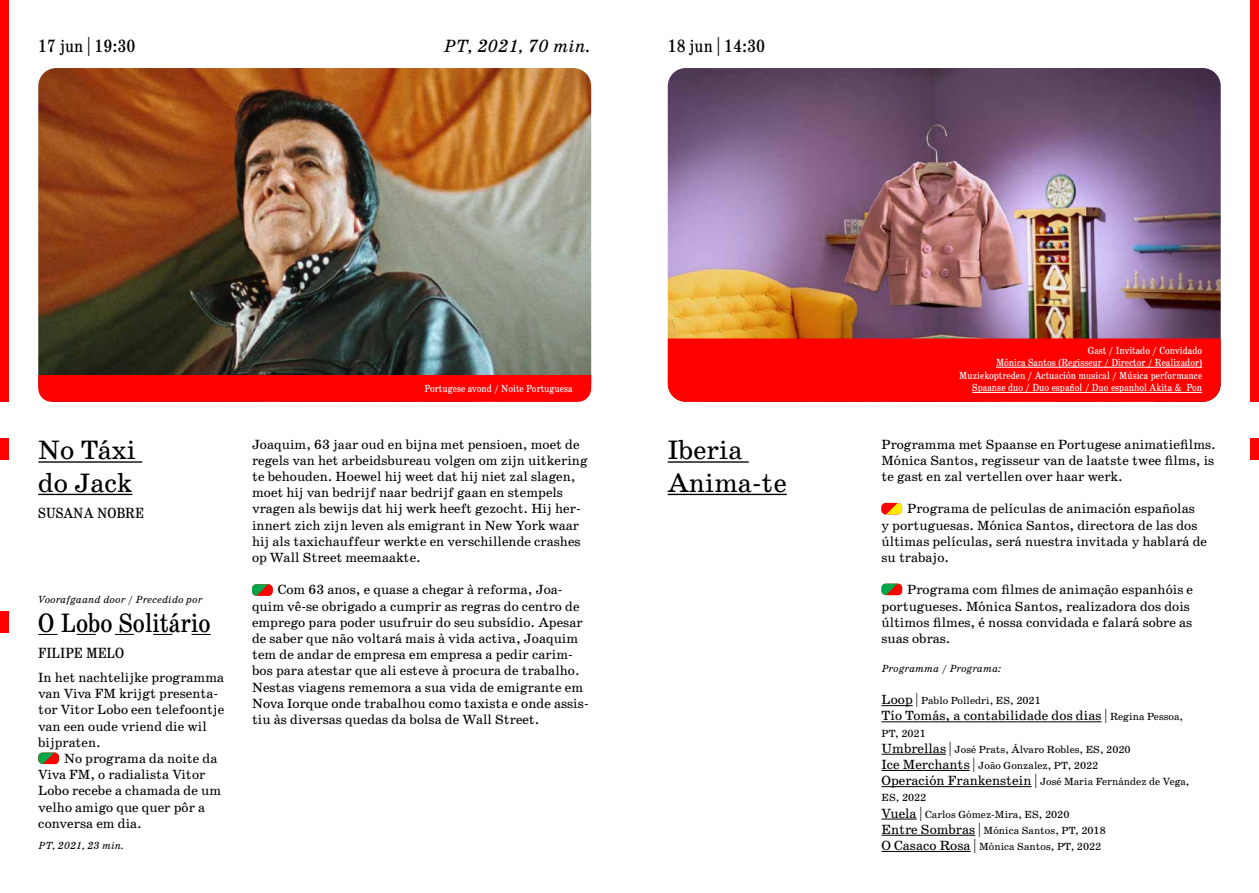
<style>
.page{position:relative;width:1259px;height:893px;background:#fff}
.page>*{position:absolute;margin:0;border:0;box-sizing:border-box;transform-origin:0 0}
.t1{font:27px/32.4px "School";color:#000}
.t2{font:condensed 27px "School";color:#000}
.t3{font:condensed 18px "School";color:#000}
.t4{font:italic 18px "School";color:#000}
.t5{font:condensed 15px "School";color:#000}
.t6{font:13.5px/16.2px "School";color:#000}
.t7{font:10.5px/16.2px "School";color:#000}
.t8{font:condensed 10.5px/12.6px "School";color:#fff;text-align:right}
.t9{font:italic 10.5px "School";color:#000}
.s1{font-size:13.5px}
.s2{font-size:10.5px}
</style>
<div class="page">
<div style="left:0;top:0;width:9px;height:402px;background:#f00"></div>
<div style="left:1250px;top:0;width:9px;height:402px;background:#f00"></div>
<img style="left:38px;top:68px;width:553px;height:307px">
<hr style="left:38px;top:461px;width:104px;height:2px;background:#000">
<hr style="left:38px;top:494px;width:94px;height:1px;background:#000">
<svg style="left:38px;top:634px;width:173px;height:1px"></svg>
<hr style="left:881px;top:705px;width:31px;height:1px;background:#000">
<hr style="left:881px;top:721px;width:220px;height:1px;background:#000">
<hr style="left:881px;top:754px;width:65px;height:1px;background:#000">
<hr style="left:881px;top:770px;width:88px;height:1px;background:#000">
<hr style="left:881px;top:786px;width:150px;height:1px;background:#000">
<hr style="left:881px;top:819px;width:35px;height:1px;background:#000">
<hr style="left:881px;top:835px;width:94px;height:1px;background:#000">
<hr style="left:881px;top:851px;width:89px;height:1px;background:#000">
<div style="left:0;top:438px;width:9px;height:21px;background:#f00"></div>
<div style="left:0;top:612px;width:9px;height:21px;background:#f00"></div>
<img style="left:668px;top:68px;width:552px;height:270px">
<hr style="left:668px;top:461px;width:81px;height:2px;background:#000">
<hr style="left:668px;top:494px;width:119px;height:1px;background:#000">
<div style="left:1250px;top:438px;width:9px;height:21px;background:#f00"></div>
<svg style="left:252px;top:584px;width:21px;height:12px"></svg>
<svg style="left:38px;top:753px;width:21px;height:11px"></svg>
<svg style="left:881px;top:503px;width:21px;height:11px"></svg>
<svg style="left:881px;top:584px;width:21px;height:11px"></svg>
<svg style="left:38px;top:375px;width:553px;height:27px;background:#fd0101"></svg>
<div style="left:668px;top:338px;width:552px;height:64px;background:#f00"></div>
<hr style="left:996px;top:367px;width:206px;height:1px;background:#fff">
<hr style="left:972px;top:392px;width:230px;height:1px;background:#fff">
<h2 class="t3" style="left:38px;top:36px;width:99px">17 jun | 19:30</h2>
<h2 class="t4" style="left:443px;top:36px;width:149px">PT, 2021, 70 min.</h2>
<h2 class="t3" style="left:668px;top:36px;width:99px">18 jun | 14:30</h2>
<p class="t8" style="left:424px;top:383px;width:150px">Portugese avond / Noite Portuguesa</p>
<h1 class="t1" style="left:38px;top:434px;width:99px">No Táxi do Jack</h1>
<p class="t6" style="left:252px;top:436px;width:337px">Joaquim, 63 jaar oud en bijna met pensioen, moet de regels van het arbeidsbureau volgen om zijn uitkering te behouden. Hoewel hij weet dat hij niet zal slagen, moet hij van bedrijf naar bedrijf gaan en stempels vragen als bewijs dat hij werk heeft gezocht. Hij her&shy;innert zich zijn leven als emigrant in New York waar hij als taxichauffeur werkte en verschillende crashes op Wall Street meemaakte.</p>
<p class="t6" style="left:252px;top:582px;width:338px;text-indent:26px">Com 63 anos, e quase a chegar à reforma, Joa&shy;quim vê-se obrigado a cumprir as regras do centro de emprego para poder usufruir do seu subsídio. Apesar de saber que não voltará mais à vida activa, Joaquim tem de andar de empresa em empresa a pedir carim&shy;bos para atestar que ali esteve à procura de trabalho.<br>Nestas viagens rememora a sua vida de emigrante em Nova Iorque onde trabalhou como taxista e onde assis&shy;tiu às diversas quedas da bolsa de Wall Street.</p>
<p class="t5" style="left:38px;top:504px;width:107px">SUSANA NOBRE</p>
<p class="t9" style="left:38px;top:594px;width:166px">Voorafgaand door / Precedido por</p>
<h1 class="t2" style="left:38px;top:607px;width:174px">O Lobo Solitário</h1>
<p class="t5" style="left:38px;top:644px;width:87px">FILIPE MELO</p>
<p class="t6" style="left:38px;top:669px;width:187px">In het nachtelijke programma van Viva FM krijgt presenta&shy;tor Vitor Lobo een telefoontje van een oude vriend die wil bijpraten.</p>
<p class="t6" style="left:38px;top:750px;width:184px;text-indent:26px">No programa da noite da<br>Viva FM, o radialista Vitor<br>Lobo recebe a chamada de um velho amigo que quer pôr a conversa em dia.</p>
<p class="t9" style="left:38px;top:839px;width:88px">PT, 2021, 23 min.</p>
<h1 class="t1" style="left:668px;top:434px;width:120px">Iberia<br>Anima-te</h1>
<p class="t8" style="left:959px;top:344px;width:244px">Gast / Invitado / Convidado<br>Mónica Santos (Regisseur / Director / Realizador)<br>Muziekoptreden / Actuación musical / Música performance Spaanse duo / Duo español / Duo espanhol Akita &amp; Pon</p>
<p class="t6" style="left:881px;top:436px;width:336px;text-align:justify">Programma met Spaanse en Portugese animatiefilms.<br>Mónica Santos, regisseur van de laatste twee films, is te gast en zal vertellen over haar werk.</p>
<p class="t6" style="left:881px;top:501px;width:327px;text-indent:26px">Programa de películas de animación españolas<br>y portuguesas. Mónica Santos, directora de las dos últimas películas, será nuestra invitada y hablará de su trabajo.</p>
<p class="t6" style="left:881px;top:582px;width:313px;text-indent:26px">Programa com filmes de animação espanhóis e portugueses. Mónica Santos, realizadora dos dois últimos filmes, é nossa convidada e falará sobre as suas obras.</p>
<p class="t9" style="left:881px;top:662px;width:121px">Programma / Programa:</p>
<p class="t7" style="left:881px;top:693px;width:161px"><span class="s1">Loop |</span> Pablo Polledri, ES, 2021</p>
<p class="t6" style="left:881px;top:708px;width:303px">Tío Tomás, a contabilidade dos dias | <span class="s2">Regina Pessoa,</span></p>
<p class="t7" style="left:881px;top:725px;width:310px">PT, 2021<br><span class="s1">Umbrellas |</span> José Prats, Álvaro Robles, ES, 2020<br><span class="s1">Ice Merchants |</span> João Gonzalez, PT, 2022<br><span class="s1">Operación Frankenstein |</span> José Maria Fernández de Vega, ES, 2022<br><span class="s1">Vuela |</span> Carlos Gómez-Mira, ES, 2020<br><span class="s1">Entre Sombras |</span> Mónica Santos, PT, 2018<br><span class="s1">O Casaco Rosa |</span> Mónica Santos, PT, 2022</p>
</div>
